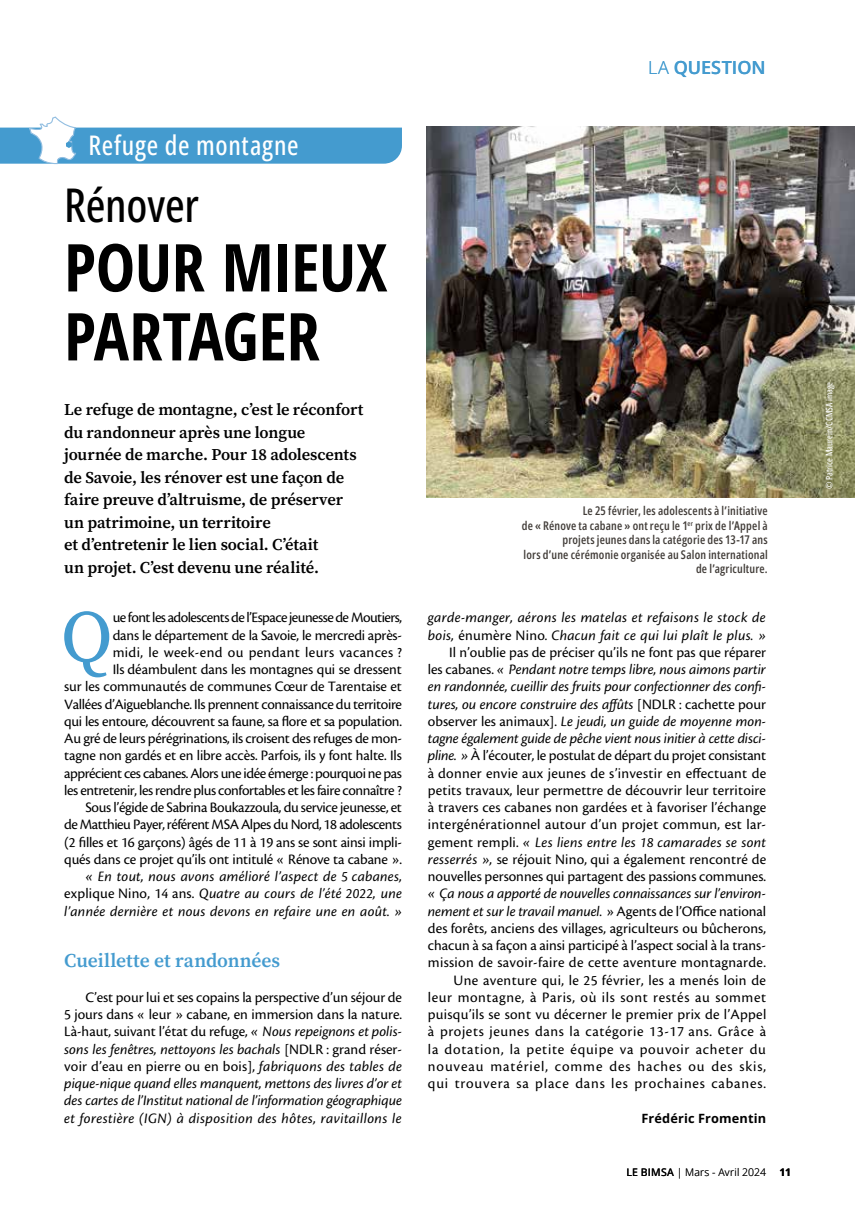
<style>
.page{position:relative;width:855px;height:1212px;background:#fff}
.page>*{position:absolute;margin:0;border:0;box-sizing:border-box;transform-origin:0 0}
.t1{font:73.5px "Source Serif 4";color:#449bcf}
.t2{font:700 condensed 66px/69px "Open Sans";letter-spacing:-.005em;color:#000}
.t3{font:500 46.5px "Open Sans Condensed";letter-spacing:-.005em;color:#000}
.t4{font:500 27px "Open Sans Condensed";letter-spacing:.025em;color:#fff}
.t5{font:600 19.5px "Source Serif 4";letter-spacing:-.005em;color:#449bcf}
.t6{font:600 18px "Open Sans";color:#449bcf}
.t7{font:600 16.5px/22.5px "Source Serif 4";letter-spacing:-.01em;color:#000}
.t8{font:15px/17.2px "Cronos Pro";letter-spacing:-.005em;color:#000;text-align:right}
.t9{font:15px/17.2px "Cronos Pro";letter-spacing:.025em;color:#000;text-align:right}
.t10{font:italic 15px/17.2px "Cronos Pro";letter-spacing:.02em;color:#000;text-align:justify}
.t11{font:700 12.75px "Open Sans";letter-spacing:.01em;color:#000}
.t12{font:600 12px/14.4px "Open Sans Condensed";letter-spacing:.015em;color:#413c38;text-align:right}
.t13{font:300 10.5px "Open Sans";letter-spacing:.02em;color:#000}
.t14{font:700 10.5px "Open Sans";color:#000}
.t15{font:500 9px "Open Sans Condensed";color:#fff}
.s1{font-style:normal}
.s2{font-weight:300}
.s3{font-style:italic}
.s4{font-weight:500}
</style>
<div class="page">
<img style="left:426px;top:126px;width:429px;height:371px">
<svg style="left:0;top:116px;width:402px;height:49px"></svg>
<h3 class="t4" style="left:88px;top:127px;width:212px">Refuge de montagne</h3>
<h3 class="t3" style="left:64px;top:173px;width:136px">Rénover</h3>
<h2 class="t2" style="left:64px;top:231px;width:324px">POUR MIEUX<br>PARTAGER</h2>
<p class="t7" style="left:64px;top:398px;width:300px">Le refuge de montagne, c’est le réconfort du randonneur après une longue journée de marche. Pour 18 adolescents de Savoie, les rénover est une façon de faire preuve d’altruisme, de préserver un patrimoine, un territoire<br>et d’entretenir le lien social. C’était<br>un projet. C’est devenu une réalité.</p>
<h1 class="t1" style="left:61px;top:588px;width:53px">Q</h1>
<p class="t8" style="left:64px;top:609px;width:339px">ue font les adolescents de l’Espace jeunesse de Moutiers,<br>dans le département de la Savoie, le mercredi après-<br>midi, le week-end ou pendant leurs vacances ?<br>Ils déambulent dans les montagnes qui se dressent<br>sur les communautés de communes Cœur de Tarentaise et Vallées d’Aigueblanche. Ils prennent connaissance du territoire qui les entoure, découvrent sa faune, sa flore et sa population.<br>Au gré de leurs pérégrinations, ils croisent des refuges de mon&shy;tagne non gardés et en libre accès. Parfois, ils y font halte. Ils apprécient ces cabanes. Alors une idée émerge : pourquoi ne pas les entretenir, les rendre plus confortables et les faire connaître ?<br>Sous l’égide de Sabrina Boukazzoula, du service jeunesse, et<br>de Matthieu Payer, référent MSA Alpes du Nord, 18 adolescents (2 filles et 16 garçons) âgés de 11 à 19 ans se sont ainsi impli&shy;qués dans ce projet qu’ils ont intitulé « Rénove ta cabane ».</p>
<p class="t10" style="left:64px;top:868px;width:339px;text-indent:21px">« En tout, nous avons amélioré l’aspect de 5 cabanes, <span class="s1">explique Nino, 14 ans.</span> Quatre au cours de l’été 2022, une l’année dernière et nous devons en refaire une en août. »</p>
<h3 class="t5" style="left:64px;top:947px;width:217px">Cueillette et randonnées</h3>
<p class="t10" style="left:64px;top:989px;width:339px;text-indent:21px"><span class="s1">C’est pour lui et ses copains la perspective d’un séjour de 5 jours dans « leur » cabane, en immersion dans la nature.<br>Là-haut, suivant l’état du refuge,</span> « Nous repeignons et polis&shy;sons les fenêtres, nettoyons les bachals <span class="s1">[NDLR : grand réser&shy;voir d’eau en pierre ou en bois],</span> fabriquons des tables de pique-nique quand elles manquent, mettons des livres d’or et des cartes de l’Institut national de l’information géographique et forestière (IGN) à disposition des hôtes, ravitaillons le</p>
<p class="t6" style="left:648px;top:55px;width:119px"><span class="s2">LA</span> QUESTION</p>
<p class="t12" style="left:522px;top:504px;width:247px">Le 25 février, les adolescents à l’initiative<br>de « Rénove ta cabane » ont reçu le 1<sup>er</sup> prix de l’Appel à projets jeunes dans la catégorie des 13-17 ans<br>lors d’une cérémonie organisée au Salon international de l’agriculture.</p>
<p class="t8" style="left:428px;top:609px;width:340px"><span class="s3">garde-manger, aérons les matelas et refaisons le stock de bois,</span> énumère Nino<span class="s3">. Chacun fait ce qui lui plaît le plus. » </span>Il n’oublie pas de préciser qu’ils ne font pas que réparer<br>les cabanes. <span class="s3">« Pendant notre temps libre, nous aimons partir en randonnée, cueillir des fruits pour confectionner des confi&shy;tures, ou encore construire des affûts</span> [NDLR : cachette pour observer les animaux]. <span class="s3">Le jeudi, un guide de moyenne mon&shy;tagne également guide de pêche vient nous initier à cette disci&shy;pline. »</span> À l’écouter, le postulat de départ du projet consistant à donner envie aux jeunes de s’investir en effectuant de petits travaux, leur permettre de découvrir leur territoire à travers ces cabanes non gardées et à favoriser l’échange inter générationnel autour d’un projet commun, est lar&shy;gement rempli. <span class="s3">« Les liens entre les 18 camarades se sont resserrés »,</span> se réjouit Nino, qui a également rencontré de nouvelles personnes qui partagent des passions communes.</p>
<p class="t9" style="left:428px;top:885px;width:340px"><span class="s3">« Ça nous a apporté de nouvelles connaissances sur l’environ&shy;nement et sur le travail manuel.</span> » Agents de l’Office national des forêts, anciens des villages, agriculteurs ou bûcherons, chacun à sa façon a ainsi participé à l’aspect social à la trans&shy;mission de savoir-faire de cette aventure montagnarde.<br>Une aventure qui, le 25 février, les a menés loin de leur montagne, à Paris, où ils sont restés au sommet puisqu’ils se sont vu décerner le premier prix de l’Appel à projets jeunes dans la catégorie 13-17 ans. Grâce à la dotation, la petite équipe va pouvoir acheter du nouveau matériel, comme des haches ou des skis, qui trouvera sa place dans les prochaines cabanes.</p>
<p class="t11" style="left:641px;top:1109px;width:126px">Frédéric Fromentin</p>
<p class="t13" style="left:626px;top:1165px;width:141px"><span class="s4">LE BIMSA</span> | Mars - Avril 2024</p>
<p class="t14" style="left:779px;top:1165px;width:13px">11</p>
<p class="t15" style="left:823px;top:489px;width:109px;rotate:-90deg">© Patrice Maurein/CCMSA image</p>
</div>
